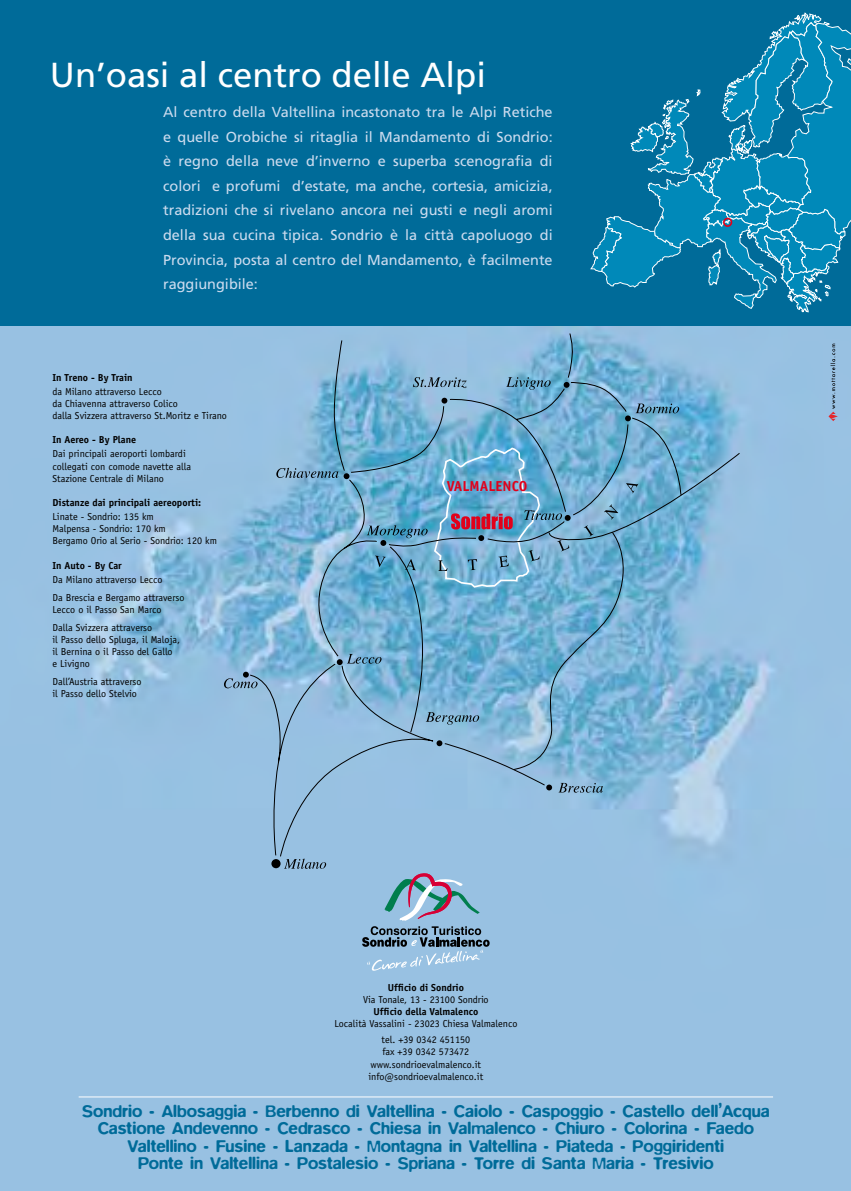
<style>
.page{position:relative;width:851px;height:1191px;background:#fff}
.page>*{position:absolute;margin:0;border:0;box-sizing:border-box;transform-origin:0 0}
.t1{font:34.6px "Frutiger";color:#fff}
.t2{font:500 17.4px/17.4px "Blur";color:#006b99;text-align:center}
.t3{font:14.4px/24.6px "Frutiger";color:#cbdbee;text-align:justify}
.t4{font:700 14.4px "Officina Sans";color:#e2001a}
.t5{font:10.2px/12.2px "Officina Sans";color:#000}
.t6{font:700 10.2px "Officina Sans";color:#000}
</style>
<div class="page">
<div style="left:0;top:0;width:850px;height:336px;background:#006b99"></div>
<div style="left:0;top:326px;width:850px;height:865px;background:#98c1e2"></div>
<svg style="left:590px;top:12px;width:260px;height:300px"></svg>
<div style="left:723px;top:218px;width:9px;height:9px;border:2px solid #e2001a;border-radius:50%"></div>
<div style="left:271px;top:859px;width:9px;height:9px;background:#000;border-radius:50%"></div>
<svg style="left:284px;top:858px;width:42px;height:10px"></svg>
<svg style="left:224px;top:671px;width:25px;height:17px"></svg>
<svg style="left:249px;top:333px;width:491px;height:524px;background:#89b9db"></svg>
<svg style="left:276px;top:428px;width:362px;height:342px;background:#76afd1"></svg>
<svg style="left:362px;top:926px;width:127px;height:44px;background:#83a3bd"></svg>
<svg style="left:384px;top:872px;width:95px;height:48px;background:#90acc2"></svg>
<hr style="left:79px;top:1096px;width:694px;height:1px;background:#fff">
<svg style="left:828px;top:344px;width:9px;height:77px"></svg>
<h1 class="t1" style="left:50px;top:55px;width:437px">Un’oasi al centro delle Alpi</h1>
<p class="t3" style="left:163px;top:100px;width:391px">Al centro della Valtellina incastonato tra le Alpi Retiche e quelle Orobiche si ritaglia il Mandamento di Sondrio: è regno della neve d’inverno e superba scenografia di colori e profumi d’estate, ma anche, cortesia, amicizia, tradizioni che si rivelano ancora nei gusti e negli aromi della sua cucina tipica. Sondrio è la città capoluogo di Provincia, posta al centro del Mandamento, è facilmente raggiungibile:</p>
<p class="t6" style="left:52px;top:371px;width:82px">In Treno - By Train</p>
<p class="t5" style="left:52px;top:385px;width:176px">da Milano attraverso Lecco<br>da Chiavenna attraverso Colico<br>dalla Svizzera attraverso St.Moritz e Tirano</p>
<p class="t6" style="left:52px;top:433px;width:85px">In Aereo - By Plane</p>
<p class="t5" style="left:52px;top:448px;width:140px">Dai principali aeroporti lombardi collegati con comode navette alla<br>Stazione Centrale di Milano</p>
<p class="t6" style="left:52px;top:496px;width:150px">Distanze dai principali aereoporti:</p>
<p class="t5" style="left:52px;top:510px;width:166px">Linate - Sondrio: 135 km<br>Malpensa - Sondrio: 170 km<br>Bergamo Orio al Serio - Sondrio: 120 km</p>
<p class="t6" style="left:52px;top:559px;width:71px">In Auto - By Car</p>
<p class="t5" style="left:52px;top:570px;width:133px;line-height:18px">Da Milano attraverso Lecco<br>Da Brescia e Bergamo attraverso</p>
<p class="t5" style="left:52px;top:600px;width:110px;line-height:18px">Lecco o il Passo San Marco<br>Dalla Svizzera attraverso</p>
<p class="t5" style="left:52px;top:633px;width:129px">il Passo dello Spluga, il Maloja, il Bernina o il Passo del Gallo<br>e Livigno</p>
<p class="t5" style="left:52px;top:675px;width:91px">Dall’Austria attraverso il Passo dello Stelvio</p>
<h3 class="t4" style="left:446px;top:477px;width:82px">VALMALENCO</h3>
<p class="t6" style="left:387px;top:981px;width:78px">Ufficio di Sondrio</p>
<p class="t5" style="left:363px;top:993px;width:127px">Via Tonale, 13 - 23100 Sondrio</p>
<p class="t6" style="left:373px;top:1005px;width:106px">Ufficio della Valmalenco</p>
<p class="t5" style="left:334px;top:1016px;width:184px;line-height:15.8px;text-align:center">Località Vassalini - 23023 Chiesa Valmalenco tel. +39 0342 451150</p>
<p class="t5" style="left:368px;top:1046px;width:116px;text-align:center">fax +39 0342 573472 www.sondrioevalmalenco.it info@sondrioevalmalenco.it</p>
<p class="t2" style="left:82px;top:1102px;width:688px">Sondrio - Albosaggia - Berbenno di Valtellina - Caiolo - Caspoggio - Castello dell’Acqua Castione Andevenno - Cedrasco - Chiesa in Valmalenco - Chiuro - Colorina - Faedo Valtellino - Fusine - Lanzada - Montagna in Valtellina - Piateda - Poggiridenti<br>Ponte in Valtellina - Postalesio - Spriana - Torre di Santa Maria - Tresivio</p>
</div>
